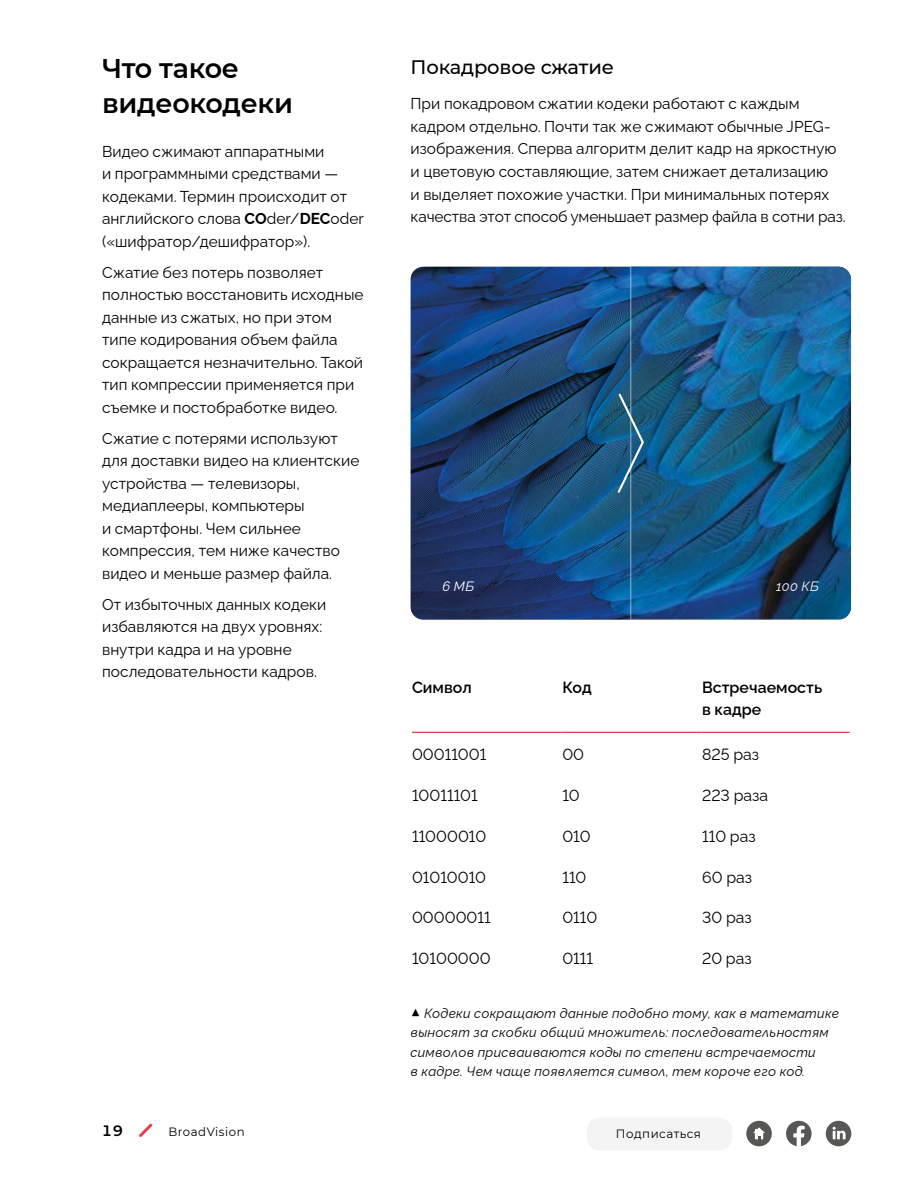
<style>
.page{position:relative;width:915px;height:1191px;background:#fff}
.page>*{position:absolute;margin:0;border:0;box-sizing:border-box;transform-origin:0 0}
.t1{font:600 27px/34.5px "Montserrat";letter-spacing:-.01em;color:#000}
.t2{font:500 19.5px "Montserrat";letter-spacing:-.01em;color:#000}
.t3{font:16.2px "Raleway";color:#000}
.t4{font:600 16.2px/22.5px "Raleway";color:#000}
.t5{font:15.75px/22.5px "Raleway";letter-spacing:.005em;color:#000}
.t6{font:600 15px "Montserrat";color:#000}
.t7{font:italic 13.5px/19.5px "Raleway";letter-spacing:.025em;color:#000}
.t8{font:italic 13.5px "Raleway";letter-spacing:.025em;color:#fff}
.t9{font:12px "Montserrat";letter-spacing:.045em;color:#000}
.s1{font-weight:700}
.s2{font-family:"Montserrat";font-weight:900;font-style:normal;font-size:17.55px}
</style>
<div class="page">
<svg style="left:139px;top:1123px;width:13px;height:14px"></svg>
<div style="left:586px;top:1117px;width:145px;height:33px;background:#f5f4f4;border-radius:13px"></div>
<svg style="left:786px;top:1120px;width:25px;height:26px"></svg>
<div style="left:746px;top:1120px;width:25px;height:26px;background:#575756;border-radius:50%"></div>
<svg style="left:753px;top:1127px;width:11px;height:12px"></svg>
<svg style="left:825px;top:1120px;width:26px;height:26px"></svg>
<svg style="left:832px;top:1126px;width:13px;height:13px"></svg>
<hr style="left:412px;top:731px;width:149px;height:2px;background:#e83e4b">
<hr style="left:561px;top:731px;width:140px;height:2px;background:#e83e4b">
<hr style="left:701px;top:731px;width:148px;height:2px;background:#e83e4b">
<img style="left:410px;top:267px;width:219px;height:352px">
<img style="left:631px;top:267px;width:219px;height:352px">
<svg style="left:615px;top:392px;width:30px;height:102px;background:#2b6587"></svg>
<hr style="left:629px;top:267px;width:2px;height:352px;background:#fff">
<h1 class="t1" style="left:102px;top:50px;width:192px">Что такое видеокодеки</h1>
<p class="t5" style="left:102px;top:138px;width:263px">Видео сжимают аппаратными<br>и программными средствами — кодеками. Термин происходит от английского слова <span class="s1">CO</span>der/<span class="s1">DEC</span>oder («шифратор/дешифратор»).</p>
<p class="t5" style="left:102px;top:259px;width:263px">Сжатие без потерь позволяет полностью восстановить исходные данные из сжатых, но при этом типе кодирования объем файла сокращается незначительно. Такой тип компрессии применяется при съемке и постобработке видео.</p>
<p class="t5" style="left:102px;top:425px;width:259px">Сжатие с потерями используют для доставки видео на клиентские устройства — телевизоры, медиаплееры, компьютеры<br>и смартфоны. Чем сильнее компрессия, тем ниже качество видео и меньше размер файла.</p>
<p class="t5" style="left:102px;top:591px;width:226px">От избыточных данных кодеки избавляются на двух уровнях: внутри кадра и на уровне последовательности кадров.</p>
<p class="t2" style="left:410px;top:54px;width:205px">Покадровое сжатие</p>
<p class="t5" style="left:410px;top:91px;width:436px">При покадровом сжатии кодеки работают с каждым кадром отдельно. Почти так же сжимают обычные JPEG&shy;изображения. Сперва алгоритм делит кадр на яркостную и цветовую составляющие, затем снижает детализацию<br>и выделяет похожие участки. При минимальных потерях качества этот способ уменьшает размер файла в сотни раз.</p>
<p class="t8" style="left:442px;top:575px;width:33px">6 МБ</p>
<p class="t8" style="left:776px;top:575px;width:44px">100 КБ</p>
<p class="t4" style="left:412px;top:674px;width:61px">Символ</p>
<p class="t4" style="left:562px;top:674px;width:31px">Код</p>
<p class="t4" style="left:701px;top:674px;width:121px">Встречаемость в кадре</p>
<p class="t3" style="left:412px;top:741px;width:76px">00011001</p>
<p class="t3" style="left:562px;top:741px;width:23px">00</p>
<p class="t3" style="left:701px;top:741px;width:59px">825 раз</p>
<p class="t3" style="left:412px;top:782px;width:67px">10011101</p>
<p class="t3" style="left:562px;top:782px;width:19px">10</p>
<p class="t3" style="left:701px;top:782px;width:68px">223 раза</p>
<p class="t3" style="left:412px;top:823px;width:76px">11000010</p>
<p class="t3" style="left:562px;top:823px;width:30px">010</p>
<p class="t3" style="left:701px;top:823px;width:55px">110 раз</p>
<p class="t3" style="left:412px;top:864px;width:76px">01010010</p>
<p class="t3" style="left:562px;top:864px;width:26px">110</p>
<p class="t3" style="left:701px;top:864px;width:52px">60 раз</p>
<p class="t3" style="left:412px;top:904px;width:80px">00000011</p>
<p class="t3" style="left:562px;top:904px;width:36px">0110</p>
<p class="t3" style="left:701px;top:904px;width:51px">30 раз</p>
<p class="t3" style="left:412px;top:945px;width:80px">10100000</p>
<p class="t3" style="left:562px;top:945px;width:32px">0111</p>
<p class="t3" style="left:701px;top:945px;width:51px">20 раз</p>
<p class="t7" style="left:410px;top:1001px;width:430px"><span class="s2">▲</span> Кодеки сокращают данные подобно тому, как в математике выносят за скобки общий множитель: последовательностям символов присваиваются коды по степени встречаемости<br>в кадре. Чем чаще появляется символ, тем короче его код.</p>
<p class="t6" style="left:102px;top:1120px;width:23px">19</p>
<p class="t9" style="left:168px;top:1123px;width:78px">BroadVision</p>
<p class="t9" style="left:615px;top:1125px;width:87px">Подписаться</p>
</div>
